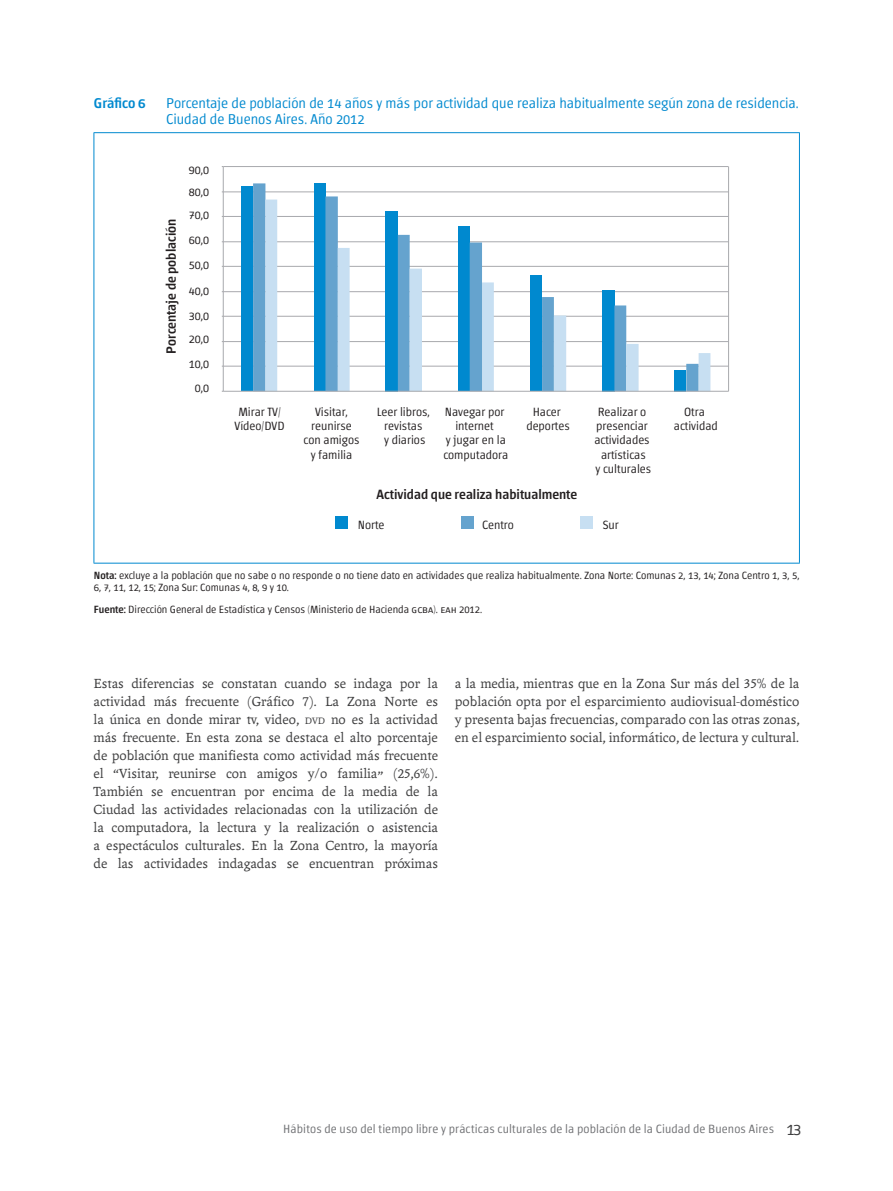
<style>
.page{position:relative;width:893px;height:1191px;background:#fff}
.page>*{position:absolute;margin:0;border:0;box-sizing:border-box;transform-origin:0 0}
.texto_principal{font:14.25px/18px "Andralis ND Os F";color:#3e3e3f;text-align:justify}
.Titulos{font:300 14.25px/15.8px "Chaco";color:#0089cf}
.Titulos-2{font:500 14.25px "Chaco";color:#0089cf}
.t1{font:500 13.5px "Chaco";color:#231f20}
.t2{font:300 12px/14.4px "Chaco";color:#231f20;text-align:center}
.t3{font:300 12px "Chaco";letter-spacing:.01em;color:#6f7073}
.Fuente{font:300 10.5px/12px "Chaco";color:#231f20}
.s1{font-weight:500}
.s2{font-family:"Andralis NDSC"}
.s3{font-size:10.05px}
.s4{font-size:16.5px;color:#3e3e3f}
</style>
<div class="page">
<hr style="left:94px;top:132px;width:706px;height:1px;background:#0089cf">
<hr style="left:94px;top:133px;width:1px;height:430px;background:#0089cf">
<hr style="left:799px;top:133px;width:1px;height:430px;background:#0089cf">
<hr style="left:94px;top:563px;width:706px;height:1px;background:#0089cf">
<hr style="left:223px;top:366px;width:505px;height:1px;background:#a8a9ad">
<hr style="left:223px;top:341px;width:505px;height:1px;background:#a8a9ad">
<hr style="left:223px;top:316px;width:505px;height:1px;background:#a8a9ad">
<hr style="left:223px;top:291px;width:505px;height:1px;background:#a8a9ad">
<hr style="left:223px;top:266px;width:505px;height:1px;background:#a8a9ad">
<hr style="left:223px;top:241px;width:505px;height:1px;background:#a8a9ad">
<hr style="left:223px;top:216px;width:505px;height:1px;background:#a8a9ad">
<hr style="left:223px;top:192px;width:505px;height:1px;background:#a8a9ad">
<hr style="left:223px;top:166px;width:505px;height:1px;background:#a8a9ad">
<div style="left:241px;top:186px;width:12px;height:205px;background:#0089cf"></div>
<svg style="left:253px;top:183px;width:446px;height:208px"></svg>
<svg style="left:265px;top:199px;width:445px;height:192px"></svg>
<hr style="left:223px;top:166px;width:1px;height:225px;background:#a8a9ad">
<hr style="left:223px;top:391px;width:506px;height:1px;background:#a8a9ad">
<div style="left:336px;top:516px;width:12px;height:13px;background:#0089cf"></div>
<div style="left:580px;top:516px;width:13px;height:13px;background:#c7dff2"></div>
<div style="left:461px;top:516px;width:12px;height:13px;background:#65a3ce"></div>
<hr style="left:728px;top:166px;width:1px;height:225px;background:#a8a9ad">
<p class="Titulos-2" style="left:94px;top:97px;width:53px">Gráfico 6</p>
<p class="Titulos" style="left:166px;top:96px;width:634px">Porcentaje de población de 14 años y más por actividad que realiza habitualmente según zona de residencia.<br>Ciudad de Buenos Aires. Año 2012</p>
<p class="t2" style="left:189px;top:163px;width:22px">90,0</p>
<p class="t1" style="left:165px;top:353px;width:136px;rotate:-90deg">Porcentaje de población</p>
<p class="t2" style="left:189px;top:185px;width:22px">80,0</p>
<p class="t2" style="left:189px;top:208px;width:22px">70,0</p>
<p class="t2" style="left:189px;top:233px;width:22px">60,0</p>
<p class="t2" style="left:189px;top:258px;width:22px">50,0</p>
<p class="t2" style="left:189px;top:284px;width:22px">40,0</p>
<p class="t2" style="left:189px;top:309px;width:22px">30,0</p>
<p class="t2" style="left:189px;top:332px;width:22px">20,0</p>
<p class="t2" style="left:189px;top:357px;width:22px">10,0</p>
<p class="t2" style="left:195px;top:382px;width:16px">0,0</p>
<p class="t2" style="left:235px;top:405px;width:51px">Mirar TV/<br>Vídeo/DVD</p>
<p class="t2" style="left:304px;top:405px;width:57px">Visitar, reunirse con amigos y familia</p>
<p class="t2" style="left:377px;top:405px;width:55px">Leer libros, revistas<br>y diarios</p>
<p class="t2" style="left:443px;top:405px;width:66px">Navegar por internet<br>y jugar en la computadora</p>
<p class="t2" style="left:526px;top:405px;width:45px">Hacer deportes</p>
<p class="t2" style="left:594px;top:405px;width:58px">Realizar o presenciar actividades artísticas<br>y culturales</p>
<p class="t2" style="left:674px;top:405px;width:45px">Otra actividad</p>
<p class="t1" style="left:377px;top:488px;width:202px">Actividad que realiza habitualmente</p>
<p class="t2" style="left:358px;top:518px;width:28px">Norte</p>
<p class="t2" style="left:482px;top:518px;width:33px">Centro</p>
<p class="t2" style="left:603px;top:518px;width:17px">Sur</p>
<p class="Fuente" style="left:94px;top:570px;width:707px"><span class="s1">Nota:</span> excluye a la población que no sabe o no responde o no tiene dato en actividades que realiza habitualmente. Zona Norte: Comunas 2, 13, 14; Zona Centro 1, 3, 5,<br>6, 7, 11, 12, 15; Zona Sur: Comunas 4, 8, 9 y 10.</p>
<p class="Fuente" style="left:94px;top:603px;width:390px"><span class="s1">Fuente:</span> Dirección General de Estadística y Censos (Ministerio de Hacienda gcba). eah 2012.</p>
<p class="texto_principal" style="left:94px;top:674px;width:346px">Estas diferencias se constatan cuando se indaga por la actividad más frecuente (Gráfico <span class="s2">7</span>). La Zona Norte es la única en donde mirar tv, video, <span class="s3">dvd</span> no es la actividad más frecuente. En esta zona se destaca el alto porcentaje de población que manifiesta como actividad más frecuente el “Visitar, reunirse con amigos y/o familia” (<span class="s2">25</span>,<span class="s2">6</span>%).<br>También se encuentran por encima de la media de la Ciudad las actividades relacionadas con la utilización de la computadora, la lectura y la realización o asistencia a espectáculos culturales. En la Zona Centro, la mayoría de las actividades indagadas se encuentran próximas</p>
<p class="texto_principal" style="left:455px;top:674px;width:346px">a la media, mientras que en la Zona Sur más del <span class="s2">35</span>% de la población opta por el esparcimiento audiovisual-doméstico y presenta bajas frecuencias, comparado con las otras zonas, en el esparcimiento social, informático, de lectura y cultural.</p>
<p class="t3" style="left:283px;top:1123px;width:519px">Hábitos de uso del tiempo libre y prácticas culturales de la población de la Ciudad de Buenos Aires <span class="s4">13</span></p>
</div>
